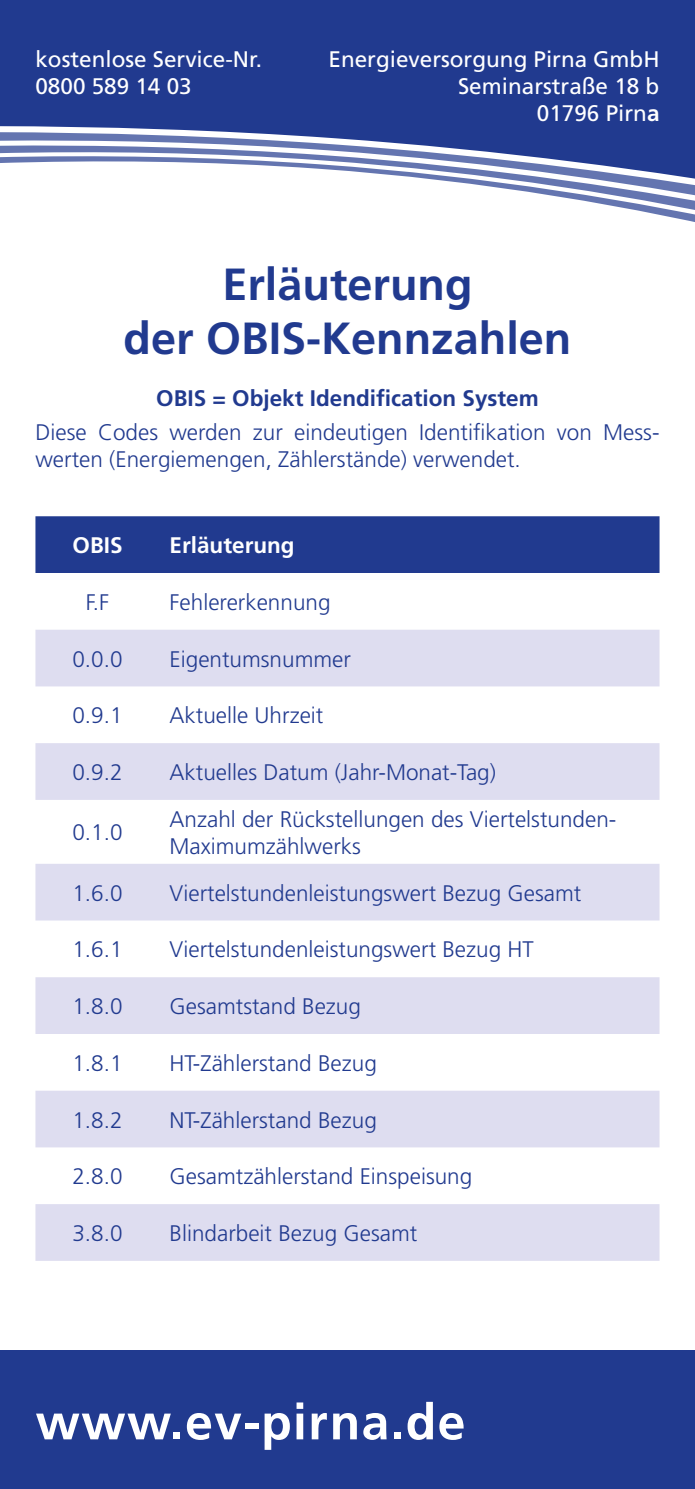
<style>
.page{position:relative;width:695px;height:1489px;background:#fff}
.page>*{position:absolute;margin:0;border:0;box-sizing:border-box;transform-origin:0 0}
.t1{font:700 50px "Frutiger LT Std";letter-spacing:.025em;color:#fff}
.t2{font:700 45px "Frutiger LT Std";color:#213a8f}
.t3{font:300 22.5px/27px "Frutiger LT Std";color:#213a8f}
.t4{font:22.5px "Frutiger LT Std";color:#fff}
.t5{font:700 22.5px "Frutiger LT Std";color:#213a8f}
.t6{font:700 22.5px "Frutiger LT Std";color:#fff}
.s1{font-weight:700}
</style>
<div class="page">
<div style="left:0;top:1350px;width:694px;height:138px;background:#213a8f"></div>
<div style="left:0;top:0;width:694px;height:132px;background:#213a8f"></div>
<svg style="left:0;top:132px;width:694px;height:90px"></svg>
<div style="left:35px;top:516px;width:624px;height:57px;background:#213a8f"></div>
<svg style="left:35px;top:630px;width:624px;height:630px"></svg>
<div style="left:35px;top:863px;width:624px;height:57px;background:#deddf0"></div>
<p class="t4" style="left:35px;top:45px;width:228px">kostenlose Service-Nr.</p>
<p class="t4" style="left:328px;top:45px;width:332px">Energieversorgung Pirna GmbH</p>
<p class="t4" style="left:35px;top:72px;width:158px">0800 589 14 03</p>
<p class="t4" style="left:458px;top:72px;width:203px">Seminarstraße 18 b</p>
<p class="t4" style="left:536px;top:99px;width:124px">01796 Pirn<span class="s1">a</span></p>
<p class="t2" style="left:222px;top:257px;width:252px">Erläuterung</p>
<p class="t2" style="left:123px;top:311px;width:449px">der OBIS-Kennzahlen</p>
<p class="t5" style="left:156px;top:384px;width:384px">OBIS = Objekt Idendification System</p>
<p class="t3" style="left:35px;top:418px;width:625px">Diese Codes werden zur eindeutigen Identifikation von Mess&shy;werten (Energiemengen, Zählerstände) verwendet.</p>
<p class="t6" style="left:72px;top:532px;width:52px">OBIS</p>
<p class="t6" style="left:169px;top:532px;width:127px">Erläuterung</p>
<p class="t3" style="left:86px;top:589px;width:25px">F.F</p>
<p class="t3" style="left:169px;top:589px;width:162px">Fehlererkennung</p>
<p class="t3" style="left:72px;top:645px;width:52px">0.0.0</p>
<p class="t3" style="left:169px;top:645px;width:183px">Eigentumsnummer</p>
<p class="t3" style="left:72px;top:702px;width:52px">0.9.1</p>
<p class="t3" style="left:169px;top:702px;width:155px">Aktuelle Uhrzeit</p>
<p class="t3" style="left:72px;top:759px;width:52px">0.9.2</p>
<p class="t3" style="left:169px;top:759px;width:328px">Aktuelles Datum (Jahr-Monat-Tag)</p>
<p class="t3" style="left:72px;top:819px;width:52px">0.1.0</p>
<p class="t3" style="left:169px;top:805px;width:448px">Anzahl der Rückstellungen des Viertelstunden-<br>Maximumzählwerks</p>
<p class="t3" style="left:72px;top:879px;width:52px">1.6.0</p>
<p class="t3" style="left:169px;top:879px;width:413px">Viertelstundenleistungswert Bezug Gesamt</p>
<p class="t3" style="left:72px;top:936px;width:52px">1.6.1</p>
<p class="t3" style="left:169px;top:936px;width:365px">Viertelstundenleistungswert Bezug HT</p>
<p class="t3" style="left:72px;top:993px;width:52px">1.8.0</p>
<p class="t3" style="left:169px;top:993px;width:193px">Gesamtstand Bezug</p>
<p class="t3" style="left:72px;top:1049px;width:52px">1.8.1</p>
<p class="t3" style="left:169px;top:1049px;width:209px">HT-Zählerstand Bezug</p>
<p class="t3" style="left:72px;top:1106px;width:52px">1.8.2</p>
<p class="t3" style="left:169px;top:1106px;width:209px">NT-Zählerstand Bezug</p>
<p class="t3" style="left:72px;top:1163px;width:52px">2.8.0</p>
<p class="t3" style="left:169px;top:1163px;width:304px">Gesamtzählerstand Einspeisung</p>
<p class="t3" style="left:72px;top:1219px;width:52px">3.8.0</p>
<p class="t3" style="left:169px;top:1219px;width:249px">Blindarbeit Bezug Gesamt</p>
<p class="t1" style="left:35px;top:1392px;width:431px">www.ev-pirna.de</p>
</div>
